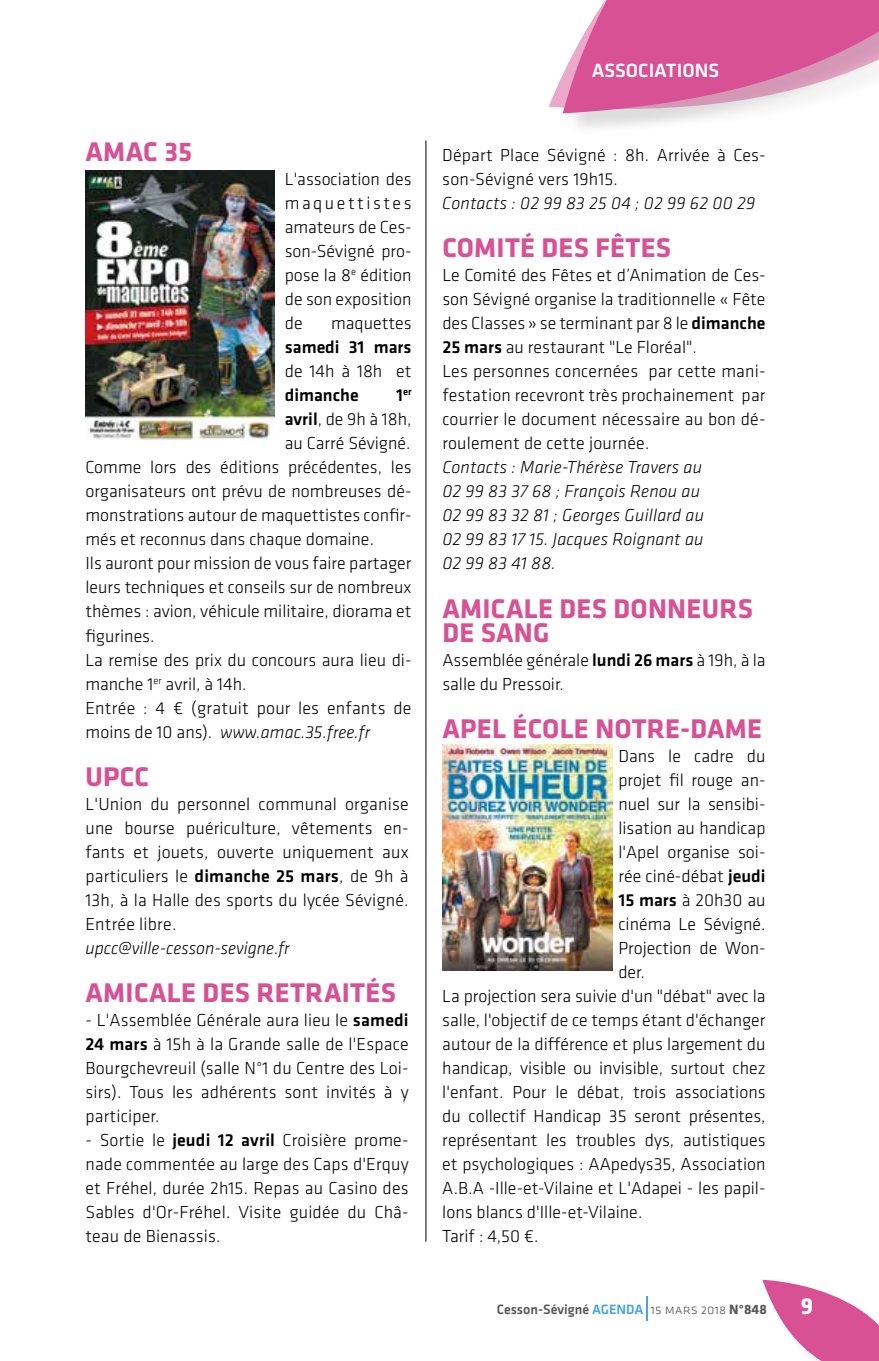
<style>
.page{position:relative;width:879px;height:1361px;background:#fff}
.page>*{position:absolute;margin:0;border:0;box-sizing:border-box;transform-origin:0 0}
.t1{font:700 28px/24px "Klavika";letter-spacing:.01em;color:#d85194}
.t2{font:700 24px "Klavika";color:#fff}
.t3{font:500 19.8px "Klavika";color:#fff}
.t4{font:300 18px/24px "Klavika";color:#000;text-align:justify}
.t5{font:italic 300 18px/24px "Klavika";letter-spacing:.01em;color:#000}
.t6{font:500 18px "Klavika";color:#000}
.t7{font:500 14px "Klavika";color:#57585a}
.t8{font:500 10.4px "Klavika";color:#000}
.s1{font-size:18px}
.s2{font-weight:500}
.s3{font-style:normal}
.s4{color:#49a6d8}
.s5{font-family:"Klavika Light Caps SC";font-weight:400}
.s6{font-weight:700}
</style>
<div class="page">
<svg style="left:549px;top:0;width:330px;height:123px"></svg>
<svg style="left:762px;top:1279px;width:117px;height:82px"></svg>
<svg style="left:646px;top:1296px;width:1px;height:24px"></svg>
<img style="left:85px;top:171px;width:189px;height:269px">
<hr style="left:425px;top:140px;width:1px;height:1101px;background:#000">
<img style="left:443px;top:744px;width:169px;height:226px">
<h1 class="t1" style="left:85px;top:139px;width:108px">AMAC 35</h1>
<p class="t4" style="left:285px;top:167px;width:128px">L'association des maquettistes amateurs de Ces&shy;son-Sévigné pro&shy;pose la 8<sup>e</sup> édition de son exposition de</p>
<p class="t4" style="left:331px;top:311px;width:82px">maquettes</p>
<p class="t6" style="left:285px;top:335px;width:128px">samedi 31 mars</p>
<p class="t4" style="left:285px;top:359px;width:128px">de 14h à 18h et</p>
<p class="t6" style="left:285px;top:383px;width:75px">dimanche</p>
<p class="t8" style="left:396px;top:385px;width:17px"><span class="s1">1</span>er</p>
<p class="t4" style="left:285px;top:407px;width:128px"><span class="s2">avril</span>, de 9h à 18h,</p>
<p class="t4" style="left:285px;top:431px;width:127px">au Carré Sévigné.</p>
<p class="t4" style="left:85px;top:455px;width:327px">Comme lors des éditions précédentes, les</p>
<p class="t4" style="left:85px;top:479px;width:327px">organisateurs ont prévu de nombreuses dé-</p>
<p class="t4" style="left:85px;top:503px;width:327px">monstrations autour de maquettistes confir-</p>
<p class="t4" style="left:85px;top:527px;width:290px">més et reconnus dans chaque domaine.</p>
<p class="t4" style="left:85px;top:551px;width:328px">Ils auront pour mission de vous faire partager</p>
<p class="t4" style="left:85px;top:575px;width:327px">leurs techniques et conseils sur de nombreux</p>
<p class="t4" style="left:85px;top:599px;width:327px">thèmes : avion, véhicule militaire, diorama et</p>
<p class="t4" style="left:85px;top:623px;width:71px">figurines.</p>
<p class="t4" style="left:85px;top:647px;width:328px">La remise des prix du concours aura lieu di-</p>
<p class="t4" style="left:85px;top:671px;width:163px">manche 1<sup>er</sup> avril, à 14h.</p>
<p class="t4" style="left:85px;top:695px;width:327px">Entrée : 4 € (gratuit pour les enfants de</p>
<p class="t5" style="left:85px;top:719px;width:286px"><span class="s3">moins de 10 ans).</span> www.amac.35.free.fr</p>
<h1 class="t1" style="left:85px;top:763px;width:65px">UPCC</h1>
<p class="t4" style="left:85px;top:791px;width:325px">L'Union du personnel communal organise une bourse puériculture, vêtements en&shy;fants et jouets, ouverte uniquement aux particuliers le <span class="s2">dimanche 25 mars</span>, de 9h à 13h, à la Halle des sports du lycée Sévigné.<br>Entrée libre.</p>
<p class="t5" style="left:85px;top:935px;width:206px">upcc@ville-cesson-sevigne.fr</p>
<h1 class="t1" style="left:85px;top:979px;width:312px">AMICALE DES RETRAITÉS</h1>
<p class="t4" style="left:85px;top:1007px;width:325px">- L'Assemblée Générale aura lieu le <span class="s2">samedi 24 mars</span> à 15h à la Grande salle de l'Espace Bourgchevreuil (salle N°1 du Centre des Loi&shy;sirs). Tous les adhérents sont invités à y participer.</p>
<p class="t4" style="left:85px;top:1127px;width:325px">- Sortie le <span class="s2">jeudi 12 avril</span> Croisière prome&shy;nade commentée au large des Caps d'Erquy et Fréhel, durée 2h15. Repas au Casino des Sables d'Or-Fréhel. Visite guidée du Châ&shy;teau de Bienassis.</p>
<p class="t3" style="left:592px;top:57px;width:129px">ASSOCIATIONS</p>
<p class="t4" style="left:442px;top:143px;width:325px">Départ Place Sévigné : 8h. Arrivée à Ces&shy;son-Sévigné vers 19h15.</p>
<p class="t5" style="left:442px;top:191px;width:314px">Contacts : 02 99 83 25 04 ; 02 99 62 00 29</p>
<h1 class="t1" style="left:442px;top:235px;width:230px">COMITÉ DES FÊTES</h1>
<p class="t4" style="left:442px;top:263px;width:325px;text-align:left">Le Comité des Fêtes et d’Animation de Ces&shy;son Sévigné organise la traditionnelle « Fête des Classes » se terminant par 8 le <span class="s2">dimanche 25 mars</span> au restaurant "Le Floréal".<br>Les personnes concernées par cette mani&shy;festation recevront très prochainement par courrier le document nécessaire au bon dé&shy;roulement de cette journée.</p>
<p class="t5" style="left:442px;top:455px;width:263px">Contacts : Marie-Thérèse Travers au<br>02 99 83 37 68 ; François Renou au<br>02 99 83 32 81 ; Georges Guillard au<br>02 99 83 17 15. Jacques Roignant au<br>02 99 83 41 88.</p>
<h1 class="t1" style="left:442px;top:595px;width:312px">AMICALE DES DONNEURS<br>DE SANG</h1>
<p class="t4" style="left:442px;top:647px;width:325px">Assemblée générale <span class="s2">lundi 26 mars</span> à 19h, à la salle du Pressoir.</p>
<h1 class="t1" style="left:442px;top:715px;width:321px">APEL ÉCOLE NOTRE-DAME</h1>
<p class="t4" style="left:618px;top:743px;width:149px">Dans le cadre du</p>
<p class="t4" style="left:618px;top:767px;width:149px">projet fil rouge an-</p>
<p class="t4" style="left:618px;top:791px;width:149px">nuel sur la sensibi-</p>
<p class="t4" style="left:618px;top:815px;width:149px">lisation au handicap</p>
<p class="t4" style="left:618px;top:839px;width:149px">l'Apel organise soi-</p>
<p class="t4" style="left:618px;top:863px;width:149px">rée ciné-débat <span class="s2">jeudi</span></p>
<p class="t4" style="left:618px;top:887px;width:149px"><span class="s2">15 mars</span> à 20h30 au</p>
<p class="t4" style="left:618px;top:911px;width:149px">cinéma Le Sévigné.</p>
<p class="t4" style="left:618px;top:935px;width:149px">Projection de Won-</p>
<p class="t4" style="left:618px;top:959px;width:28px">der.</p>
<p class="t4" style="left:442px;top:983px;width:325px">La projection sera suivie d'un "débat" avec la</p>
<p class="t4" style="left:442px;top:1007px;width:325px">salle, l'objectif de ce temps étant d'échanger</p>
<p class="t4" style="left:442px;top:1031px;width:325px">autour de la différence et plus largement du</p>
<p class="t4" style="left:442px;top:1055px;width:325px">handicap, visible ou invisible, surtout chez</p>
<p class="t4" style="left:442px;top:1079px;width:325px">l'enfant. Pour le débat, trois associations</p>
<p class="t4" style="left:442px;top:1103px;width:325px">du collectif Handicap 35 seront présentes,</p>
<p class="t4" style="left:442px;top:1127px;width:325px">représentant les troubles dys, autistiques</p>
<p class="t4" style="left:442px;top:1151px;width:325px">et psychologiques : AApedys35, Association</p>
<p class="t4" style="left:442px;top:1175px;width:325px">A.B.A -Ille-et-Vilaine et L'Adapei - les papil-</p>
<p class="t4" style="left:442px;top:1199px;width:202px">lons blancs d'Ille-et-Vilaine.</p>
<p class="t4" style="left:442px;top:1223px;width:98px">Tarif : 4,50 €.</p>
<p class="t7" style="left:497px;top:1299px;width:271px">Cesson-Sévigné <span class="s4">AGENDA</span> <span class="s5">15 mars 2018</span> <span class="s6">N°848</span></p>
<h2 class="t2" style="left:801px;top:1288px;width:14px">9</h2>
</div>
